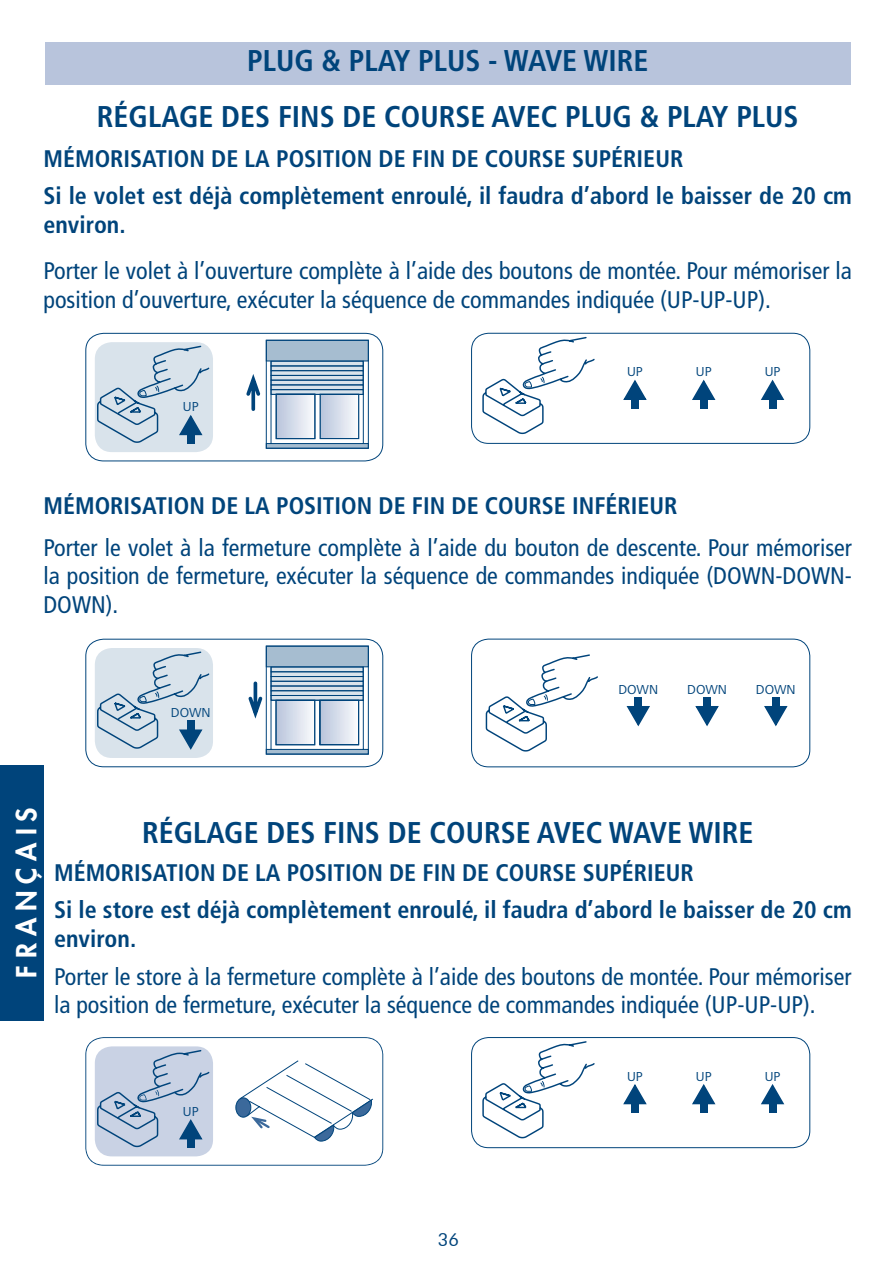
<style>
.page{position:relative;width:896px;height:1278px;background:#fff}
.page>*{position:absolute;margin:0;border:0;box-sizing:border-box;transform-origin:0 0}
.t1{font:700 condensed 30px "Frutiger LT Std";color:#00447b}
.t2{font:800 27px "Futura";letter-spacing:.255em;color:#fff}
.t3{font:condensed 24px/28.8px "Frutiger LT Std";color:#00447b}
.t4{font:700 condensed 24px/28.8px "Frutiger LT Std";color:#00447b}
.t5{font:18px "Futura BT";color:#00447b}
.t6{font:13.5px "Frutiger Next LT";color:#00447b}
</style>
<div class="page">
<div style="left:276px;top:394px;width:39px;height:44px;background:linear-gradient(to right,#b8c4db,#fafbfd)"></div>
<div style="left:276px;top:394px;width:39px;height:45px;border:1px solid #00447b"></div>
<div style="left:320px;top:394px;width:39px;height:44px;background:linear-gradient(to right,#b8c4dc,#fafbfd)"></div>
<div style="left:320px;top:394px;width:39px;height:45px;border:1px solid #00447b"></div>
<div style="left:95px;top:342px;width:118px;height:110px;background:#d9e3eb;border-radius:17px"></div>
<div style="left:187px;top:430px;width:8px;height:14px;background:#00447b"></div>
<svg style="left:246px;top:374px;width:15px;height:37px"></svg>
<div style="left:266px;top:340px;width:102px;height:108px;border:1px solid #00447b"></div>
<div style="left:266px;top:340px;width:102px;height:21px;background:#a6bdd0"></div>
<div style="left:266px;top:340px;width:102px;height:21px;border:1px solid #00447b"></div>
<div style="left:266px;top:443px;width:102px;height:5px;background:#a6bdd0"></div>
<div style="left:266px;top:443px;width:102px;height:5px;border:1px solid #00447b"></div>
<hr style="left:270px;top:361px;width:1px;height:82px;background:#00447b">
<hr style="left:363px;top:361px;width:1px;height:82px;background:#00447b">
<hr style="left:271px;top:394px;width:92px;height:1px;background:#00447b">
<svg style="left:271px;top:390px;width:92px;height:4px"></svg>
<div style="left:271px;top:385px;width:92px;height:5px;background:#d9e3eb"></div>
<div style="left:271px;top:385px;width:92px;height:5px;border:1px solid #00447b"></div>
<div style="left:271px;top:380px;width:92px;height:5px;background:#d9e3eb"></div>
<div style="left:271px;top:380px;width:92px;height:5px;border:1px solid #00447b"></div>
<div style="left:271px;top:375px;width:92px;height:5px;background:#d9e3eb"></div>
<hr style="left:271px;top:371px;width:92px;height:4px;background:#d9e3eb">
<div style="left:271px;top:370px;width:92px;height:6px;border:1px solid #00447b"></div>
<div style="left:271px;top:366px;width:92px;height:5px;background:#d9e3eb"></div>
<div style="left:271px;top:366px;width:92px;height:5px;border:1px solid #00447b"></div>
<div style="left:271px;top:361px;width:92px;height:5px;background:#d9e3eb"></div>
<div style="left:271px;top:361px;width:92px;height:5px;border:1px solid #00447b"></div>
<div style="left:85px;top:333px;width:298px;height:128px;border:1px solid #00447b;border-radius:18px"></div>
<svg style="left:96px;top:345px;width:114px;height:98px"></svg>
<svg style="left:482px;top:336px;width:113px;height:99px"></svg>
<div style="left:471px;top:333px;width:339px;height:111px;border:1px solid #00447b;border-radius:17px"></div>
<div style="left:699px;top:395px;width:8px;height:14px;background:#00447b"></div>
<svg style="left:692px;top:379px;width:24px;height:22px"></svg>
<div style="left:768px;top:395px;width:8px;height:14px;background:#00447b"></div>
<svg style="left:761px;top:379px;width:23px;height:22px"></svg>
<div style="left:631px;top:395px;width:7px;height:14px;background:#00447b"></div>
<svg style="left:623px;top:379px;width:24px;height:22px"></svg>
<div style="left:634px;top:697px;width:8px;height:13px;background:#00447b"></div>
<svg style="left:626px;top:706px;width:24px;height:21px"></svg>
<div style="left:703px;top:697px;width:7px;height:13px;background:#00447b"></div>
<svg style="left:695px;top:704px;width:24px;height:23px"></svg>
<div style="left:771px;top:697px;width:8px;height:13px;background:#00447b"></div>
<svg style="left:764px;top:704px;width:24px;height:23px"></svg>
<svg style="left:485px;top:654px;width:113px;height:98px"></svg>
<div style="left:471px;top:639px;width:339px;height:128px;border:1px solid #00447b;border-radius:17px"></div>
<svg style="left:322px;top:702px;width:32px;height:40px"></svg>
<div style="left:276px;top:700px;width:38px;height:44px;background:linear-gradient(to right,#b8c4dc,#f7f8fb)"></div>
<div style="left:276px;top:700px;width:39px;height:45px;border:1px solid #00447b"></div>
<svg style="left:248px;top:681px;width:15px;height:38px"></svg>
<div style="left:266px;top:646px;width:102px;height:108px;border:1px solid #00447b"></div>
<div style="left:266px;top:646px;width:102px;height:21px;background:#a6bdd0"></div>
<div style="left:266px;top:646px;width:102px;height:21px;border:1px solid #00447b"></div>
<div style="left:266px;top:749px;width:102px;height:5px;background:#a6bdd0"></div>
<div style="left:266px;top:749px;width:102px;height:5px;border:1px solid #00447b"></div>
<hr style="left:270px;top:667px;width:1px;height:82px;background:#00447b">
<hr style="left:363px;top:666px;width:1px;height:83px;background:#00447b">
<hr style="left:271px;top:700px;width:92px;height:1px;background:#00447b">
<div style="left:271px;top:695px;width:92px;height:5px;background:#d9e3eb"></div>
<div style="left:271px;top:695px;width:92px;height:5px;border:1px solid #00447b"></div>
<svg style="left:271px;top:691px;width:92px;height:4px"></svg>
<div style="left:271px;top:686px;width:92px;height:5px;background:#d9e3eb"></div>
<div style="left:271px;top:686px;width:92px;height:5px;border:1px solid #00447b"></div>
<div style="left:271px;top:681px;width:92px;height:5px;background:#d9e3eb"></div>
<div style="left:271px;top:681px;width:92px;height:5px;border:1px solid #00447b"></div>
<svg style="left:271px;top:676px;width:92px;height:5px"></svg>
<hr style="left:271px;top:672px;width:92px;height:4px;background:#d9e3eb">
<div style="left:271px;top:671px;width:92px;height:6px;border:1px solid #00447b"></div>
<div style="left:271px;top:667px;width:92px;height:5px;background:#d9e3eb"></div>
<div style="left:271px;top:667px;width:92px;height:5px;border:1px solid #00447b"></div>
<div style="left:319px;top:700px;width:40px;height:45px;border:1px solid #00447b"></div>
<div style="left:85px;top:639px;width:298px;height:128px;border:1px solid #00447b;border-radius:18px"></div>
<div style="left:95px;top:648px;width:118px;height:110px;background:#d9e3eb;border-radius:17px"></div>
<svg style="left:96px;top:650px;width:115px;height:101px"></svg>
<div style="left:45px;top:42px;width:805px;height:42px;background:#b8c4dc"></div>
<svg style="left:482px;top:1041px;width:113px;height:98px"></svg>
<div style="left:471px;top:1037px;width:339px;height:111px;border:1px solid #00447b;border-radius:17px"></div>
<div style="left:699px;top:1099px;width:8px;height:14px;background:#00447b"></div>
<svg style="left:692px;top:1084px;width:24px;height:21px"></svg>
<div style="left:768px;top:1099px;width:8px;height:14px;background:#00447b"></div>
<svg style="left:761px;top:1084px;width:23px;height:21px"></svg>
<div style="left:631px;top:1099px;width:7px;height:14px;background:#00447b"></div>
<svg style="left:623px;top:1084px;width:24px;height:21px"></svg>
<svg style="left:85px;top:1037px;width:298px;height:128px"></svg>
<div style="left:0;top:765px;width:44px;height:255px;background:#00447b"></div>
<p class="t1" style="left:247px;top:43px;width:403px">PLUG &amp; PLAY PLUS - WAVE WIRE</p>
<p class="t1" style="left:97px;top:98px;width:703px">RÉGLAGE DES FINS DE COURSE AVEC PLUG &amp; PLAY PLUS</p>
<p class="t4" style="left:43px;top:144px;width:641px">MÉMORISATION DE LA POSITION DE FIN DE COURSE SUPÉRIEUR</p>
<p class="t4" style="left:43px;top:182px;width:809px">Si le volet est déjà complètement enroulé, il faudra d’abord le baisser de 20 cm environ.</p>
<p class="t3" style="left:43px;top:256px;width:809px">Porter le volet à l’ouverture complète à l’aide des boutons de montée. Pour mémoriser la position d’ouverture, exécuter la séquence de commandes indiquée (UP-UP-UP).</p>
<p class="t6" style="left:183px;top:399px;width:17px">UP</p>
<p class="t6" style="left:627px;top:364px;width:17px">UP</p>
<p class="t6" style="left:695px;top:364px;width:17px">UP</p>
<p class="t6" style="left:764px;top:364px;width:17px">UP</p>
<p class="t4" style="left:43px;top:491px;width:635px">MÉMORISATION DE LA POSITION DE FIN DE COURSE INFÉRIEUR</p>
<p class="t3" style="left:43px;top:533px;width:809px;text-align:justify">Porter le volet à la fermeture complète à l’aide du bouton de descente. Pour mémoriser la position de fermeture, exécuter la séquence de commandes indiquée (DOWN-DOWN-DOWN).</p>
<p class="t6" style="left:171px;top:705px;width:41px">DOWN</p>
<p class="t6" style="left:618px;top:682px;width:41px">DOWN</p>
<p class="t6" style="left:687px;top:682px;width:41px">DOWN</p>
<p class="t6" style="left:755px;top:682px;width:41px">DOWN</p>
<p class="t2" style="left:9px;top:977px;width:172px;rotate:-90deg">FRANÇAIS</p>
<p class="t1" style="left:142px;top:815px;width:612px">RÉGLAGE DES FINS DE COURSE AVEC WAVE WIRE</p>
<p class="t4" style="left:54px;top:858px;width:641px">MÉMORISATION DE LA POSITION DE FIN DE COURSE SUPÉRIEUR</p>
<p class="t4" style="left:54px;top:895px;width:798px">Si le store est déjà complètement enroulé, il faudra d’abord le baisser de 20 cm environ.</p>
<p class="t3" style="left:54px;top:962px;width:798px">Porter le store à la fermeture complète à l’aide des boutons de montée. Pour mémoriser la position de fermeture, exécuter la séquence de commandes indiquée (UP-UP-UP).</p>
<p class="t6" style="left:183px;top:1103px;width:17px">UP</p>
<p class="t6" style="left:627px;top:1068px;width:17px">UP</p>
<p class="t6" style="left:695px;top:1068px;width:17px">UP</p>
<p class="t6" style="left:764px;top:1068px;width:17px">UP</p>
<p class="t5" style="left:438px;top:1229px;width:23px">36</p>
</div>
